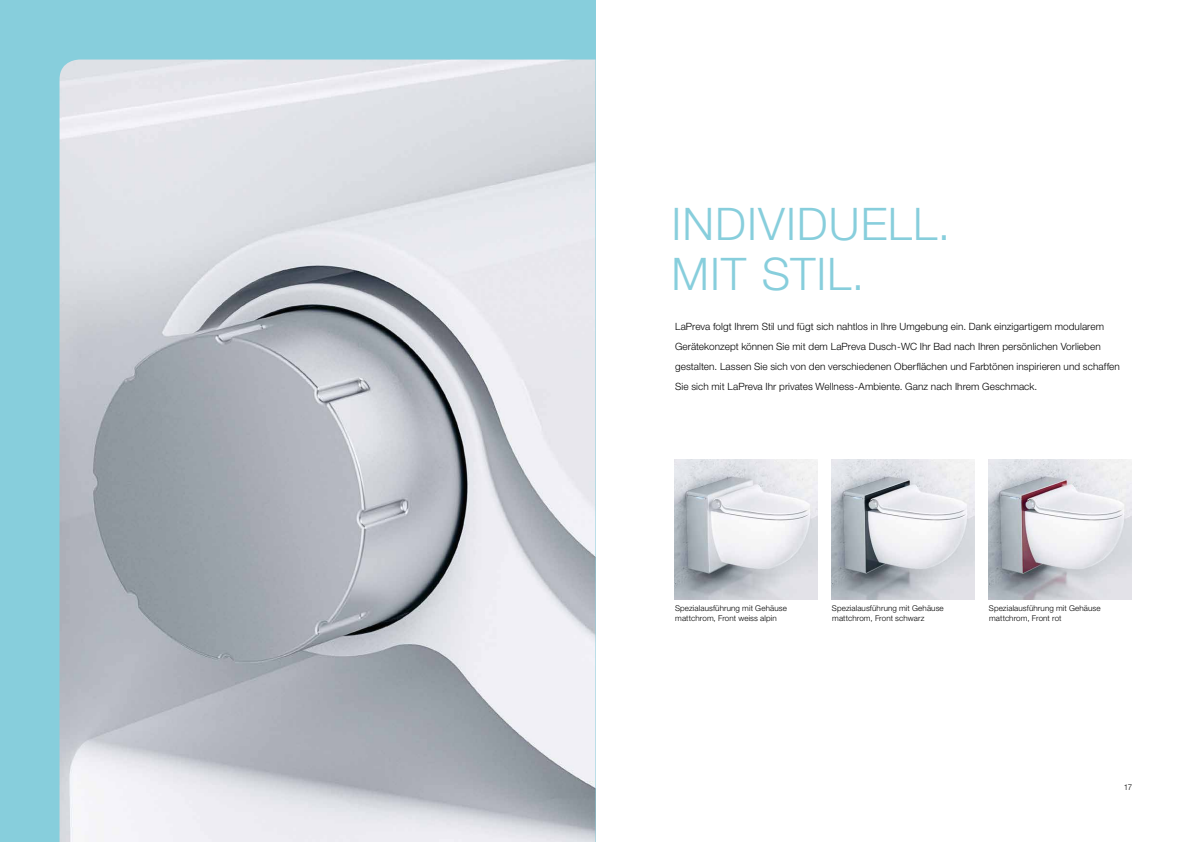
<style>
.page{position:relative;width:1191px;height:842px;background:#fff}
.page>*{position:absolute;margin:0;border:0;box-sizing:border-box;transform-origin:0 0}
.t1{font:300 45px/50px "Helvetica Neue LT Std";letter-spacing:.02em;color:#87cedc}
.t2{font:300 10px/20px "Helvetica Neue LT Std";letter-spacing:.005em;color:#000}
.t3{font:300 8px/10.5px "Helvetica Neue LT Std";letter-spacing:.015em;color:#000}
</style>
<div class="page">
<div style="left:0;top:0;width:595px;height:842px;background:#87cedc"></div>
<img style="left:675px;top:460px;width:142px;height:140px">
<img style="left:831px;top:460px;width:143px;height:140px">
<img style="left:988px;top:460px;width:143px;height:140px">
<img style="left:60px;top:60px;width:535px;height:782px">
<h1 class="t1" style="left:671px;top:198px;width:280px">INDIVIDUELL.<br>MIT STIL.</h1>
<p class="t2" style="left:675px;top:316px;width:446px">LaPreva folgt Ihrem Stil und fügt sich nahtlos in Ihre Umgebung ein. Dank einzigartigem modularem Gerätekonzept können Sie mit dem LaPreva Dusch-WC Ihr Bad nach Ihren persönlichen Vorlieben gestalten. Lassen Sie sich von den verschiedenen Oberflächen und Farbtönen inspirieren und schaffen Sie sich mit LaPreva Ihr privates Wellness-Ambiente. Ganz nach Ihrem Geschmack.</p>
<p class="t3" style="left:675px;top:603px;width:113px">Spezialausführung mit Gehäuse mattchrom, Front weiss alpin</p>
<p class="t3" style="left:832px;top:603px;width:113px">Spezialausführung mit Gehäuse mattchrom, Front schwarz</p>
<p class="t3" style="left:989px;top:603px;width:113px">Spezialausführung mit Gehäuse mattchrom, Front rot</p>
<p class="t3" style="left:1123px;top:781px;width:10px">17</p>
</div>
